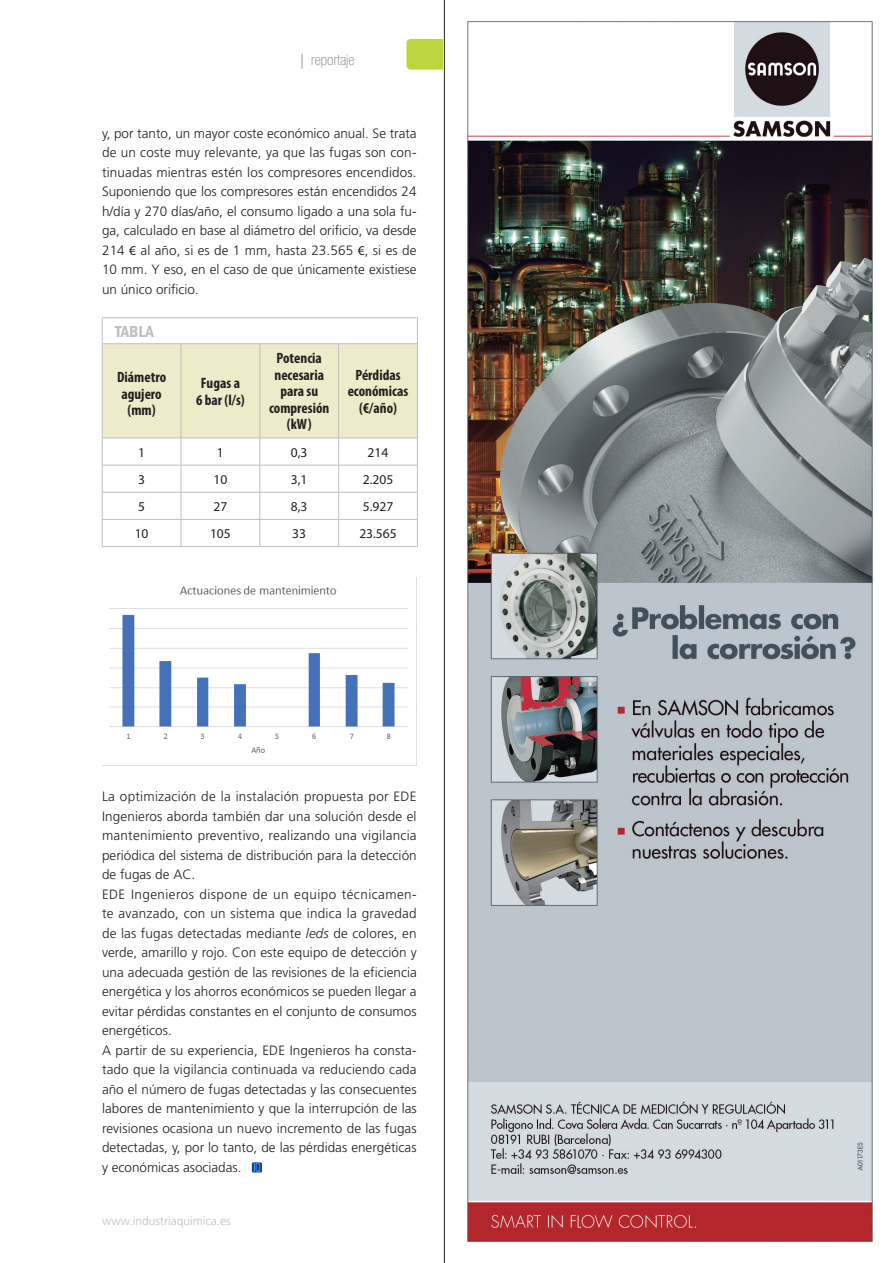
<style>
.page{position:relative;width:893px;height:1263px;background:#fff}
.page>*{position:absolute;margin:0;border:0;box-sizing:border-box;transform-origin:0 0}
.t1{font:600 condensed 16.5px "Franklin Gothic";color:#bebfc2}
.t2{font:700 condensed 15px/16.5px "Myriad Pro";color:#231f20;text-align:center}
.t3{font:100 condensed 15px "Helvetica Neue LT Std";color:#808285}
._01-TEXTO_sin_sangri{font:300 13.5px/19.5px "Frutiger";color:#231f20;text-align:justify}
.t4{font:13.5px "Myriad Pro";color:#231f20}
.IQ_sección_segundas{font:300 12px "Frutiger";color:#bebfc2}
.s1{font-family:"Frutiger";font-weight:300}
.s2{font-family:"Myriad Pro";font-weight:400}
.s3{font-style:italic}
</style>
<div class="page">
<div style="left:406px;top:39px;width:60px;height:31px;background:#bdd63e;border-radius:4px"></div>
<svg style="left:252px;top:1162px;width:10px;height:10px"></svg>
<svg style="left:254px;top:1163px;width:6px;height:9px"></svg>
<div style="left:444px;top:0;width:449px;height:102px;background:#fff"></div>
<hr style="left:444px;top:0;width:1px;height:1263px;background:#231f20">
<img style="left:102px;top:585px;width:314px;height:181px">
<hr style="left:102px;top:546px;width:79px;height:1px;background:#bebfc2">
<hr style="left:181px;top:546px;width:79px;height:1px;background:#bebfc2">
<hr style="left:260px;top:546px;width:79px;height:1px;background:#bebfc2">
<hr style="left:339px;top:546px;width:79px;height:1px;background:#bebfc2">
<svg style="left:102px;top:318px;width:316px;height:228px"></svg>
<img style="left:467px;top:21px;width:406px;height:1221px">
<p class="t3" style="left:300px;top:51px;width:56px"><span class="s1">|</span> reportaje</p>
<p class="_01-TEXTO_sin_sangri" style="left:102px;top:124px;width:316px">y, por tanto, un mayor coste económico anual. Se trata de un coste muy relevante, ya que las fugas son con&shy;tinuadas mientras estén los compresores encendidos.<br>Suponiendo que los compresores están encendidos 24 h/día y 270 días/año, el consumo ligado a una sola fu&shy;ga, calculado en base al diámetro del orificio, va desde 214 <span class="s2">€</span> al año, si es de 1 mm, hasta 23.565 <span class="s2">€</span>, si es de 10 mm. Y eso, en el caso de que únicamente existiese un único orificio.</p>
<p class="t1" style="left:115px;top:322px;width:40px">TABLA</p>
<p class="t2" style="left:117px;top:369px;width:51px">Diámetro agujero (mm)</p>
<p class="t2" style="left:201px;top:375px;width:41px">Fugas a</p>
<p class="t2" style="left:196px;top:391px;width:50px">6 bar (l/s)</p>
<p class="t2" style="left:269px;top:350px;width:62px">Potencia necesaria para su compresión (kW)</p>
<p class="t2" style="left:348px;top:366px;width:62px">Pérdidas económicas (€/año)</p>
<p class="t4" style="left:138px;top:444px;width:8px">1</p>
<p class="t4" style="left:217px;top:444px;width:8px">1</p>
<p class="t4" style="left:291px;top:444px;width:18px">0,3</p>
<p class="t4" style="left:368px;top:444px;width:22px">214</p>
<p class="t4" style="left:138px;top:471px;width:8px">3</p>
<p class="t4" style="left:213px;top:471px;width:15px">10</p>
<p class="t4" style="left:291px;top:471px;width:18px">3,1</p>
<p class="t4" style="left:363px;top:471px;width:32px">2.205</p>
<p class="t4" style="left:138px;top:498px;width:8px">5</p>
<p class="t4" style="left:213px;top:498px;width:15px">27</p>
<p class="t4" style="left:291px;top:498px;width:18px">8,3</p>
<p class="t4" style="left:363px;top:498px;width:32px">5.927</p>
<p class="t4" style="left:135px;top:525px;width:15px">10</p>
<p class="t4" style="left:210px;top:525px;width:22px">105</p>
<p class="t4" style="left:292px;top:525px;width:15px">33</p>
<p class="t4" style="left:359px;top:525px;width:39px">23.565</p>
<p class="_01-TEXTO_sin_sangri" style="left:102px;top:787px;width:316px">La optimización de la instalación propuesta por EDE Ingenieros aborda también dar una solución desde el mantenimiento preventivo, realizando una vigilancia periódica del sistema de distribución para la detección de fugas de AC.</p>
<p class="_01-TEXTO_sin_sangri" style="left:102px;top:884px;width:316px">EDE Ingenieros dispone de un equipo técnicamen&shy;te avanzado, con un sistema que indica la gravedad de las fugas detectadas mediante <span class="s3">leds</span> de colores, en verde, amarillo y rojo. Con este equipo de detección y una adecuada gestión de las revisiones de la eficiencia energética y los ahorros económicos se pueden llegar a evitar pérdidas constantes en el conjunto de consumos energéticos.</p>
<p class="_01-TEXTO_sin_sangri" style="left:102px;top:1040px;width:316px">A partir de su experiencia, EDE Ingenieros ha consta&shy;tado que la vigilancia continuada va reduciendo cada año el número de fugas detectadas y las consecuentes labores de mantenimiento y que la interrupción de las revisiones ocasiona un nuevo incremento de las fugas detectadas, y, por lo tanto, de las pérdidas energéticas y económicas asociadas.</p>
<p class="IQ_sección_segundas" style="left:102px;top:1214px;width:130px">www.industriaquimica.es</p>
</div>
